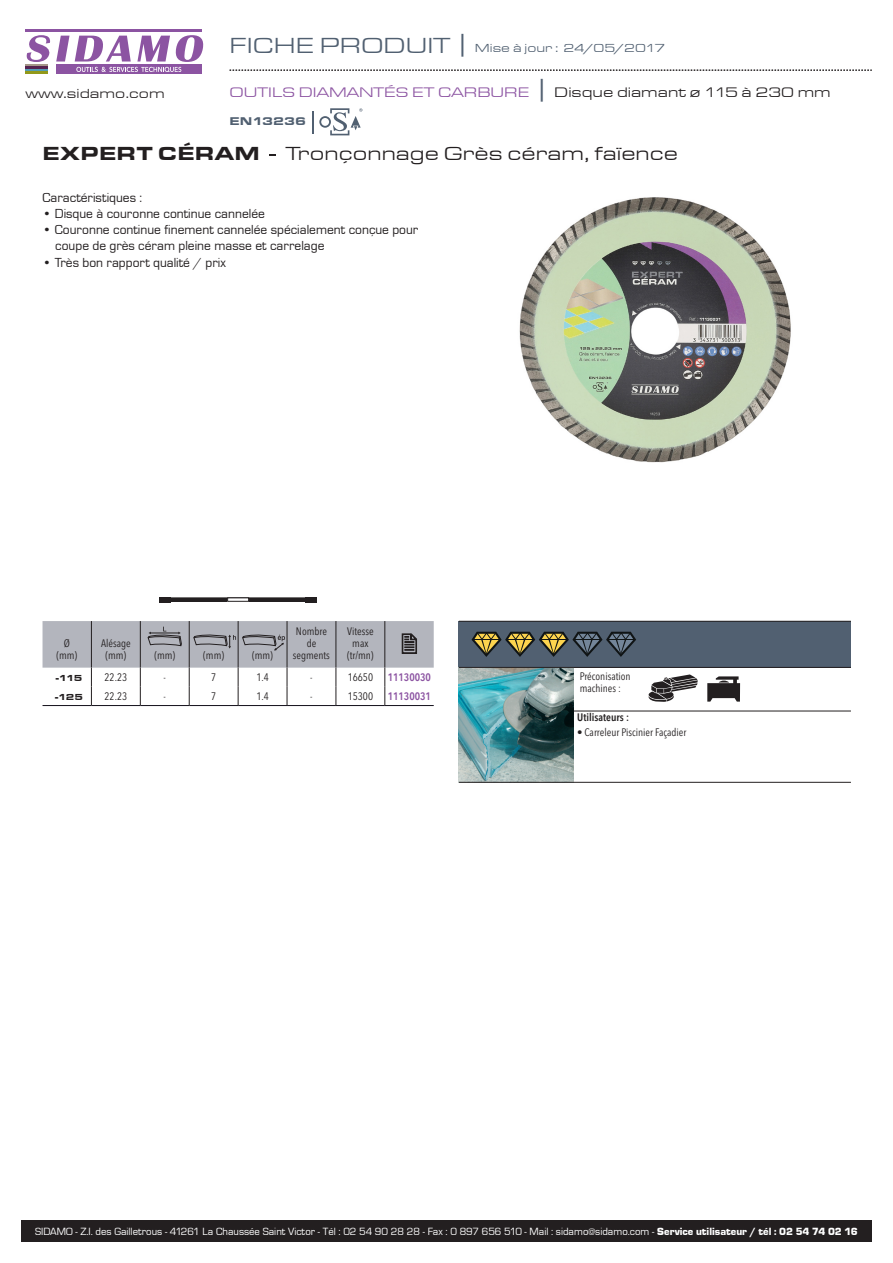
<style>
.page{position:relative;width:893px;height:1263px;background:#fff}
.page>*{position:absolute;margin:0;border:0;box-sizing:border-box;transform-origin:0 0}
.t1{font:22.5px "Eurostar Regular Extended";color:#516071}
.Critère_Principal{font:19.5px "Eurostar Regular Extended";color:#231f20}
.Critère_Principal-2{font:19.5px "Eurostar Black Extended";color:#231f20}
.t2{font:14.25px "Eurostar Regular Extended";color:#8c54a2}
.Description_longue{font:13.5px/16.2px "Eurostar";color:#231f20}
.t3{font:13.5px "Eurostar Regular Extended";color:#231f20}
.t4{font:12px "Eurostar Regular Extended";color:#516071}
.t5{font:11.55px "Eurostar Black Extended";color:#516071}
.Préco_machines{font:condensed 10.8px "Avenir Next LT Pro";color:#231f20}
.t6{font:10.8px "Eurostar";color:#fff}
.t7{font:600 condensed 10.8px "Avenir Next LT Pro";color:#8c54a2}
.Utilisateurs_-_titre{font:600 condensed 10.8px "Avenir Next LT Pro";color:#231f20}
.t8{font:9px "Eurostar Black Extended";letter-spacing:-.105em;color:#231f20}
.s1{font-size:27px}
.s2{font-size:27px;color:#516071}
.s3{color:#231f20}
.s4{font-weight:900}
</style>
<div class="page">
<div style="left:21px;top:1220px;width:851px;height:22px;background:#231f20"></div>
<hr style="left:26px;top:30px;width:176px;height:2px;background:#8c54a2">
<div style="left:56px;top:64px;width:146px;height:10px;background:#8c54a2"></div>
<svg style="left:26px;top:35px;width:178px;height:37px"></svg>
<hr style="left:26px;top:64px;width:22px;height:3px;background:#a5978a">
<hr style="left:26px;top:67px;width:22px;height:2px;background:#552350">
<hr style="left:26px;top:69px;width:22px;height:3px;background:#539db5">
<hr style="left:26px;top:71px;width:22px;height:3px;background:#92991a">
<hr style="left:43px;top:705px;width:48px;height:1px;background:#120f1a">
<hr style="left:91px;top:705px;width:49px;height:1px;background:#120f1a">
<hr style="left:140px;top:705px;width:49px;height:1px;background:#120f1a">
<hr style="left:189px;top:705px;width:49px;height:1px;background:#120f1a">
<hr style="left:238px;top:705px;width:49px;height:1px;background:#120f1a">
<hr style="left:287px;top:705px;width:49px;height:1px;background:#120f1a">
<hr style="left:336px;top:705px;width:49px;height:1px;background:#120f1a">
<hr style="left:385px;top:705px;width:49px;height:1px;background:#120f1a">
<svg style="left:43px;top:621px;width:391px;height:84px"></svg>
<div style="left:160px;top:598px;width:157px;height:3px;border:1px solid #231f20"></div>
<div style="left:160px;top:597px;width:11px;height:6px;background:#231f20"></div>
<div style="left:305px;top:597px;width:12px;height:6px;background:#231f20"></div>
<svg style="left:230px;top:70px;width:642px;height:1px"></svg>
<div style="left:459px;top:621px;width:392px;height:47px;background:#516071"></div>
<img style="left:459px;top:668px;width:115px;height:114px">
<svg style="left:471px;top:632px;width:165px;height:25px"></svg>
<hr style="left:574px;top:711px;width:277px;height:1px;background:#231f20">
<hr style="left:459px;top:782px;width:392px;height:1px;background:#231f20">
<img style="left:519px;top:197px;width:272px;height:266px">
<svg style="left:648px;top:674px;width:50px;height:28px"></svg>
<svg style="left:707px;top:676px;width:33px;height:26px"></svg>
<hr style="left:312px;top:111px;width:2px;height:23px;background:#516071">
<svg style="left:319px;top:108px;width:43px;height:27px"></svg>
<hr style="left:459px;top:667px;width:392px;height:1px;background:#231f20">
<hr style="left:459px;top:621px;width:392px;height:1px;background:#231f20">
<p class="t3" style="left:26px;top:85px;width:141px">www.sidamo.com</p>
<p class="t1" style="left:230px;top:31px;width:241px">FICHE PRODUIT <span class="s1">|</span></p>
<p class="t4" style="left:475px;top:40px;width:192px">Mise à jour : 24/05/2017</p>
<p class="t2" style="left:230px;top:84px;width:603px">OUTILS DIAMANTÉS ET CARBURE <span class="s2">|</span> <span class="s3">Disque diamant ø 115 à 230 mm</span></p>
<p class="t5" style="left:230px;top:114px;width:78px">EN13236</p>
<p class="Critère_Principal-2" style="left:43px;top:141px;width:219px">EXPERT CÉRAM</p>
<p class="Critère_Principal" style="left:286px;top:141px;width:394px">Tronçonnage Grès céram, faïence</p>
<p class="Description_longue" style="left:43px;top:189px;width:101px">Caractéristiques :</p>
<p class="Description_longue" style="left:43px;top:205px;width:224px">• Disque à couronne continue cannelée</p>
<p class="Description_longue" style="left:55px;top:221px;width:365px;text-indent:-13px">• Couronne continue finement cannelée spécialement conçue pour coupe de grès céram pleine masse et carrelage</p>
<p class="Description_longue" style="left:43px;top:254px;width:185px">• Très bon rapport qualité / prix</p>
<p class="Préco_machines" style="left:64px;top:637px;width:8px">Ø</p>
<p class="Préco_machines" style="left:56px;top:649px;width:22px">(mm)</p>
<p class="Préco_machines" style="left:101px;top:637px;width:31px">Alésage</p>
<p class="Préco_machines" style="left:105px;top:649px;width:22px">(mm)</p>
<p class="Préco_machines" style="left:154px;top:649px;width:22px">(mm)</p>
<p class="Préco_machines" style="left:203px;top:649px;width:22px">(mm)</p>
<p class="Préco_machines" style="left:252px;top:649px;width:22px">(mm)</p>
<p class="Préco_machines" style="left:296px;top:625px;width:33px">Nombre</p>
<p class="Préco_machines" style="left:307px;top:637px;width:11px">de</p>
<p class="Préco_machines" style="left:293px;top:649px;width:38px">segments</p>
<p class="Préco_machines" style="left:347px;top:625px;width:28px">Vitesse</p>
<p class="Préco_machines" style="left:352px;top:637px;width:18px">max</p>
<p class="Préco_machines" style="left:347px;top:649px;width:28px">(tr/mn)</p>
<p class="t8" style="left:56px;top:672px;width:28px">-115</p>
<p class="Préco_machines" style="left:105px;top:671px;width:24px">22.23</p>
<p class="Préco_machines" style="left:164px;top:671px;width:4px">-</p>
<p class="Préco_machines" style="left:211px;top:671px;width:7px">7</p>
<p class="Préco_machines" style="left:256px;top:671px;width:14px">1.4</p>
<p class="Préco_machines" style="left:310px;top:671px;width:4px">-</p>
<p class="Préco_machines" style="left:348px;top:671px;width:27px">16650</p>
<p class="t7" style="left:388px;top:671px;width:45px">11130030</p>
<p class="t8" style="left:55px;top:691px;width:29px">-125</p>
<p class="Préco_machines" style="left:105px;top:690px;width:24px">22.23</p>
<p class="Préco_machines" style="left:164px;top:690px;width:4px">-</p>
<p class="Préco_machines" style="left:211px;top:690px;width:7px">7</p>
<p class="Préco_machines" style="left:256px;top:690px;width:14px">1.4</p>
<p class="Préco_machines" style="left:310px;top:690px;width:4px">-</p>
<p class="Préco_machines" style="left:348px;top:690px;width:27px">15300</p>
<p class="t7" style="left:388px;top:690px;width:45px">11130031</p>
<p class="Préco_machines" style="left:580px;top:670px;width:52px">Préconisation</p>
<p class="Préco_machines" style="left:580px;top:682px;width:43px">machines :</p>
<p class="Utilisateurs_-_titre" style="left:577px;top:711px;width:53px">Utilisateurs :</p>
<p class="Préco_machines" style="left:577px;top:725px;width:111px">• Carreleur Piscinier Façadier</p>
<p class="t6" style="left:35px;top:1225px;width:824px">SIDAMO - Z.I. des Gailletrous - 41261 La Chaussée Saint Victor - Tél : 02 54 90 28 28 - Fax : 0 897 656 510 - Mail : sidamo@sidamo.com - <span class="s4">Service utilisateur / tél : 02 54 74 02 16</span></p>
</div>
